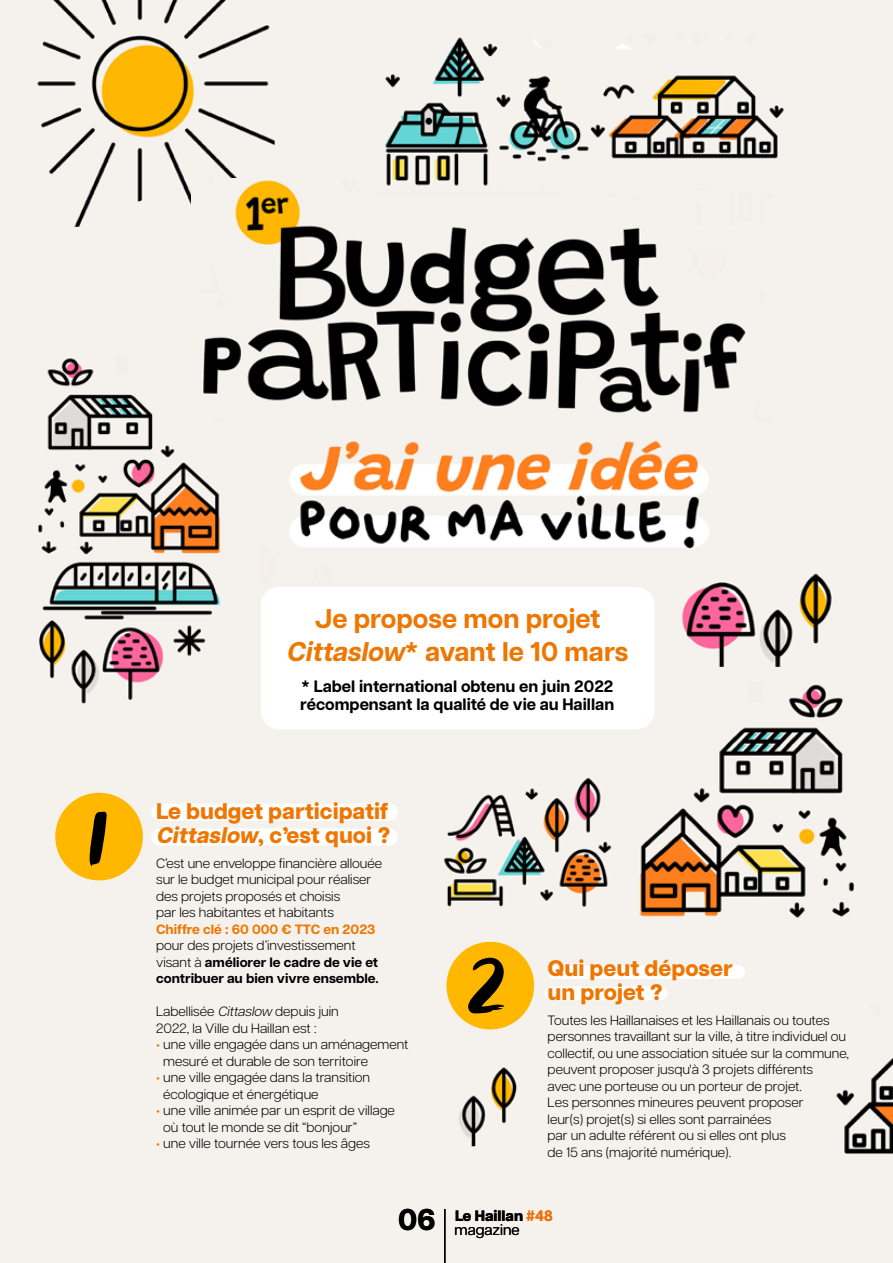
<style>
.page{position:relative;width:893px;height:1263px;background:#f5f2ed}
.page>*{position:absolute;margin:0;border:0;box-sizing:border-box;transform-origin:0 0}
.SCRIPT{font:98.7px "Zooja Pro";color:#000}
.t1{font:800 30px "Articulat CF";color:#000}
._00_CHAPEAU{font:700 27px/33px "Articulat CF";color:#ee7601;text-align:center}
._01_TITRE_BREVE_BDC{font:800 22.5px/24px "Articulat CF";color:#ee7601}
._00_CHAPEAU-2{font:700 16.5px/18px "Articulat CF";color:#000}
.t2{font:800 15px "Articulat CF";color:#000}
.t3{font:15px "Articulat CF";color:#000}
._01_TXT_BRÈVE{font:300 13.5px/16.5px "Articulat CF";color:#000}
._01_TXT_BRÈVE-2{font:700 13.5px/16.5px "Articulat CF";color:#000}
.s1{font-style:italic}
.s2{color:#ee7601}
.s3{font-weight:300}
.s4{font-weight:600}
.s5{font-weight:800;color:#ee7601}
.s6{font-weight:700;color:#ea5042}
</style>
<div class="page">
<div style="left:151px;top:804px;width:247px;height:17px;background:#fff;border-radius:9px"></div>
<div style="left:151px;top:828px;width:247px;height:18px;background:#fff;border-radius:9px"></div>
<img style="left:439px;top:773px;width:176px;height:141px">
<img style="left:829px;top:1003px;width:64px;height:189px">
<div style="left:544px;top:986px;width:124px;height:14px;background:#fff;border-radius:7px"></div>
<div style="left:548px;top:965px;width:197px;height:14px;background:#fff;border-radius:7px"></div>
<img style="left:260px;top:421px;width:482px;height:162px">
<div style="left:6px;top:356px;width:218px;height:380px;background:#f5f2ed"></div>
<img style="left:27px;top:356px;width:197px;height:372px">
<div style="left:634px;top:682px;width:258px;height:241px;background:#f5f2ed"></div>
<img style="left:639px;top:684px;width:215px;height:234px">
<div style="left:6px;top:0;width:23px;height:234px;background:#f5f2ed"></div>
<img style="left:29px;top:0;width:246px;height:234px">
<div style="left:676px;top:559px;width:191px;height:108px;background:#f5f2ed"></div>
<img style="left:676px;top:562px;width:169px;height:105px">
<img style="left:450px;top:1061px;width:78px;height:87px">
<div style="left:261px;top:587px;width:393px;height:142px;background:#fff;border-radius:18px"></div>
<img style="left:191px;top:179px;width:581px;height:242px">
<svg style="left:366px;top:34px;width:424px;height:155px;background:#c8c7c0"></svg>
<div style="left:55px;top:793px;width:88px;height:87px;background:#ffb700;border-radius:50%"></div>
<div style="left:446px;top:942px;width:88px;height:87px;background:#ffb700;border-radius:50%"></div>
<hr style="left:444px;top:1209px;width:1px;height:54px;background:#000">
<p class="SCRIPT" style="left:86px;top:774px;width:25px">1</p>
<p class="_00_CHAPEAU" style="left:286px;top:601px;width:344px">Je propose mon projet<br><span class="s1">Cittaslow</span>* avant le 10 mars</p>
<p class="_00_CHAPEAU-2" style="left:300px;top:676px;width:316px">* Label international obtenu en juin 2022 récompensant la qualité de vie au Haillan</p>
<p class="_01_TITRE_BREVE_BDC" style="left:156px;top:799px;width:236px">Le budget participatif<br><span class="s1">Cittaslow</span>, c ’e s t q u o i ?</p>
<p class="_01_TXT_BRÈVE" style="left:156px;top:854px;width:228px">C’est une enveloppe financière allouée sur le budget municipal pour réaliser des projets proposés et choisis<br>par les habitantes et habitants</p>
<p class="_01_TXT_BRÈVE-2" style="left:156px;top:920px;width:224px"><span class="s2">Chiffre clé : 60 000 € TTC en 2023 </span><span class="s3">pour des projets d’investissement visant à</span> améliorer le cadre de vie et contribuer au bien vivre ensemble<span class="s4">.</span></p>
<p class="_01_TXT_BRÈVE" style="left:156px;top:1002px;width:184px">Labellisée <span class="s1">Cittaslow</span> depuis juin<br>2022, la Ville du Haillan est :</p>
<p class="_01_TXT_BRÈVE" style="left:163px;top:1035px;width:247px;text-indent:-7px"><span class="s5">•</span> une ville engagée dans un aménagement mesuré et durable de son territoire</p>
<p class="_01_TXT_BRÈVE" style="left:163px;top:1068px;width:208px;text-indent:-7px"><span class="s5">•</span> une ville engagée dans la transition écologique et énergétique</p>
<p class="_01_TXT_BRÈVE" style="left:163px;top:1101px;width:233px;text-indent:-7px"><span class="s5">•</span> une ville animée par un esprit de village où tout le monde se dit “bonjour”</p>
<p class="_01_TXT_BRÈVE" style="left:156px;top:1134px;width:215px"><span class="s5">•</span> une ville tournée vers tous les âges</p>
<p class="SCRIPT" style="left:468px;top:924px;width:40px">2</p>
<p class="_01_TITRE_BREVE_BDC" style="left:548px;top:955px;width:186px">Qui peut déposer un projet ?</p>
<p class="_01_TXT_BRÈVE" style="left:548px;top:1011px;width:303px">Toutes les Haillanaises et les Haillanais ou toutes personnes travaillant sur la ville, à titre individuel ou collectif, ou une association située sur la commune, peuvent proposer jusqu'à 3 projets différents<br>avec une porteuse ou un porteur de projet.</p>
<p class="_01_TXT_BRÈVE" style="left:548px;top:1093px;width:257px">Les personnes mineures peuvent proposer leur(s) projet(s) si elles sont parrainées<br>par un adulte référent ou si elles ont plus de 15 ans (majorité numérique).</p>
<p class="t1" style="left:398px;top:1197px;width:39px">06</p>
<p class="t2" style="left:455px;top:1204px;width:99px">Le Haillan <span class="s6">#48</span></p>
<p class="t3" style="left:455px;top:1219px;width:66px">magazine</p>
</div>
